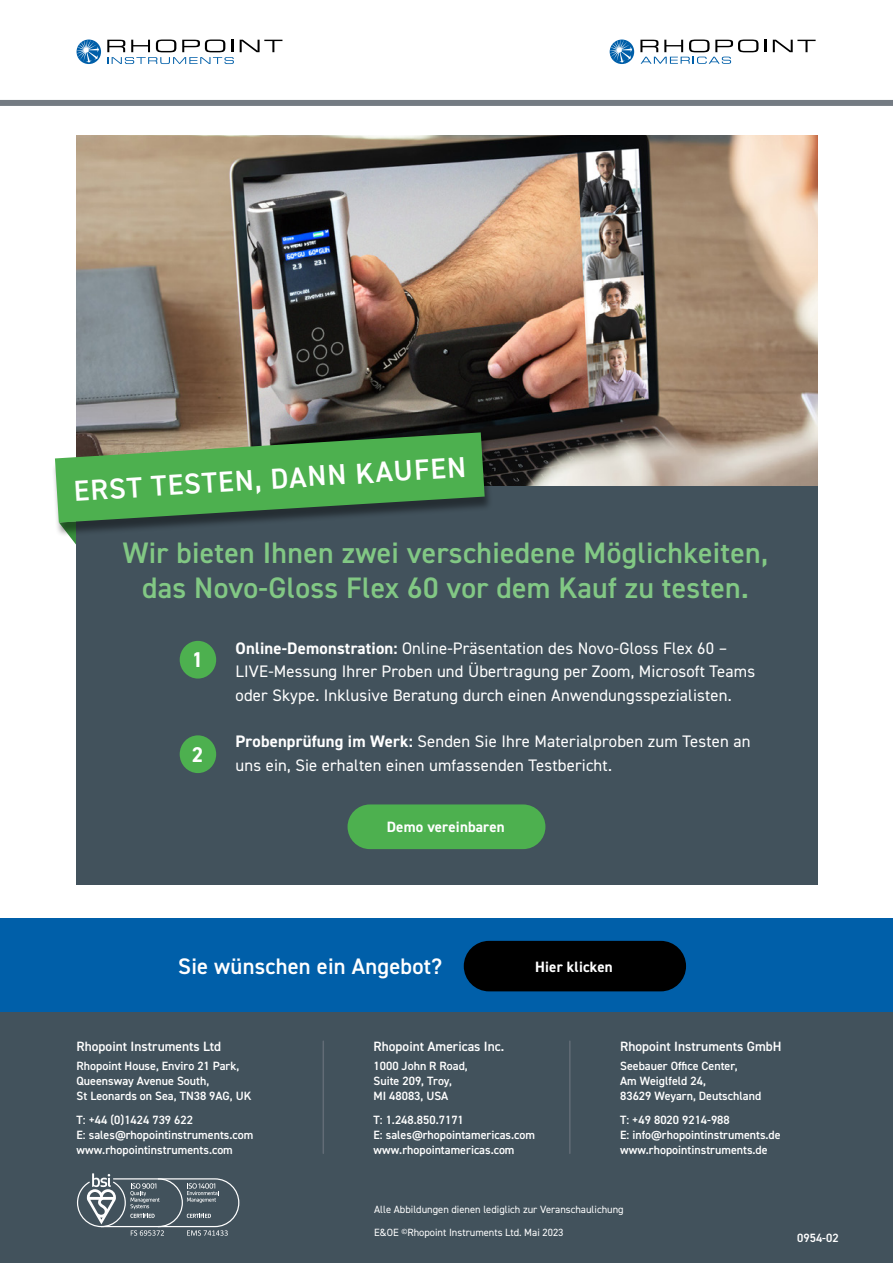
<style>
.page{position:relative;width:893px;height:1263px;background:#fff}
.page>*{position:absolute;margin:0;border:0;box-sizing:border-box;transform-origin:0 0}
.t1{font:600 29.7px/34.7px "DIN2014";letter-spacing:.01em;color:#82c884;text-align:center}
.t2{font:600 28.95px "DIN2014";color:#fff}
.t3{font:600 22.5px "DIN2014";letter-spacing:.01em;color:#fff}
.t4{font:700 21.45px "DIN2014";color:#fff}
.t5{font:16.65px/23.4px "DIN2014";letter-spacing:.01em;color:#fff}
.t6{font:700 15px "DIN2014";letter-spacing:.01em;color:#fff}
.t7{font:600 13.5px "DIN2014";color:#fff}
.t8{font:600 12px/15px "DIN2014";color:#fff}
.t9{font:10.5px "DIN2014";color:#fff}
.s1{font-weight:700}
</style>
<div class="page">
<div style="left:0;top:100px;width:893px;height:6px;background:#747b83"></div>
<svg style="left:240px;top:40px;width:42px;height:12px"></svg>
<svg style="left:107px;top:40px;width:127px;height:24px"></svg>
<svg style="left:77px;top:40px;width:24px;height:24px"></svg>
<svg style="left:77px;top:40px;width:22px;height:23px"></svg>
<svg style="left:764px;top:40px;width:2px;height:12px"></svg>
<svg style="left:773px;top:40px;width:43px;height:12px"></svg>
<svg style="left:610px;top:40px;width:24px;height:24px"></svg>
<svg style="left:610px;top:40px;width:22px;height:23px"></svg>
<svg style="left:640px;top:40px;width:118px;height:24px"></svg>
<div style="left:0;top:1011px;width:893px;height:252px;background:#42525c"></div>
<svg style="left:77px;top:1173px;width:162px;height:63px"></svg>
<hr style="left:323px;top:1041px;width:1px;height:112px;background:#626c76">
<hr style="left:569px;top:1041px;width:2px;height:112px;background:#626c76">
<img style="left:76px;top:135px;width:741px;height:351px">
<div style="left:76px;top:486px;width:741px;height:398px;background:#42525c"></div>
<div style="left:52px;top:436px;width:441px;height:102px;background:#000;opacity:.44"></div>
<svg style="left:55px;top:432px;width:430px;height:113px"></svg>
<div style="left:180px;top:641px;width:36px;height:37px;background:#4db04f;border-radius:50%"></div>
<div style="left:180px;top:735px;width:36px;height:38px;background:#4db04f;border-radius:50%"></div>
<div style="left:348px;top:804px;width:197px;height:45px;background:#4db04f;border-radius:22px"></div>
<div style="left:0;top:918px;width:893px;height:94px;background:#005fa9"></div>
<div style="left:464px;top:941px;width:222px;height:50px;background:#000;border-radius:25px"></div>
<h2 class="t2" style="left:73px;top:479px;width:394px;rotate:-4deg">ERST TESTEN, DANN KAUFEN</h2>
<h1 class="t1" style="left:123px;top:537px;width:647px">Wir bieten Ihnen zwei verschiedene Möglichkeiten, das Novo-Gloss Flex 60 vor dem Kauf zu testen.</h1>
<h3 class="t4" style="left:192px;top:650px;width:13px">1</h3>
<h3 class="t4" style="left:192px;top:744px;width:13px">2</h3>
<h3 class="t5" style="left:236px;top:636px;width:521px"><span class="s1">Online-Demonstration:</span> Online-Präsentation des Novo-Gloss Flex 60 –<br>LIVE-Messung Ihrer Proben und Übertragung per Zoom, Microsoft Teams oder Skype. Inklusive Beratung durch einen Anwendungsspezialisten.</h3>
<h3 class="t5" style="left:236px;top:730px;width:516px"><span class="s1">Probenprüfung im Werk:</span> Senden Sie Ihre Materialproben zum Testen an uns ein, Sie erhalten einen umfassenden Testbericht.</h3>
<p class="t6" style="left:387px;top:820px;width:120px">Demo vereinbaren</p>
<h3 class="t3" style="left:178px;top:955px;width:265px">Sie wünschen ein Angebot?</h3>
<p class="t6" style="left:535px;top:960px;width:79px">Hier klicken</p>
<p class="t7" style="left:77px;top:1040px;width:146px">Rhopoint Instruments Ltd</p>
<p class="t8" style="left:77px;top:1059px;width:176px">Rhopoint House, Enviro 21 Park,<br>Queensway Avenue South,<br>St Leonards on Sea, TN38 9AG, UK</p>
<p class="t8" style="left:77px;top:1112px;width:178px">T: +44 (0)1424 739 622<br>E: sales@rhopointinstruments.com www.rhopointinstruments.com</p>
<p class="t7" style="left:374px;top:1040px;width:132px">Rhopoint Americas Inc.</p>
<p class="t8" style="left:374px;top:1059px;width:96px">1000 John R Road,<br>Suite 209, Troy,<br>MI 48083, USA</p>
<p class="t8" style="left:374px;top:1112px;width:163px">T: 1.248.850.7171<br>E: sales@rhopointamericas.com www.rhopointamericas.com</p>
<p class="t7" style="left:620px;top:1040px;width:163px">Rhopoint Instruments GmbH</p>
<p class="t8" style="left:620px;top:1059px;width:143px">Seebauer Office Center,<br>Am Weiglfeld 24,<br>83629 Weyarn, Deutschland</p>
<p class="t8" style="left:620px;top:1112px;width:162px">T: +49 8020 9214-988<br>E: info@rhopointinstruments.de www.rhopointinstruments.de</p>
<p class="t9" style="left:374px;top:1203px;width:251px">Alle Abbildungen dienen lediglich zur Veranschaulichung</p>
<p class="t9" style="left:374px;top:1227px;width:191px">E&amp;OE <sup>©</sup>Rhopoint Instruments Ltd. Mai 2023</p>
<p class="t8" style="left:797px;top:1230px;width:43px">0954-02</p>
</div>
